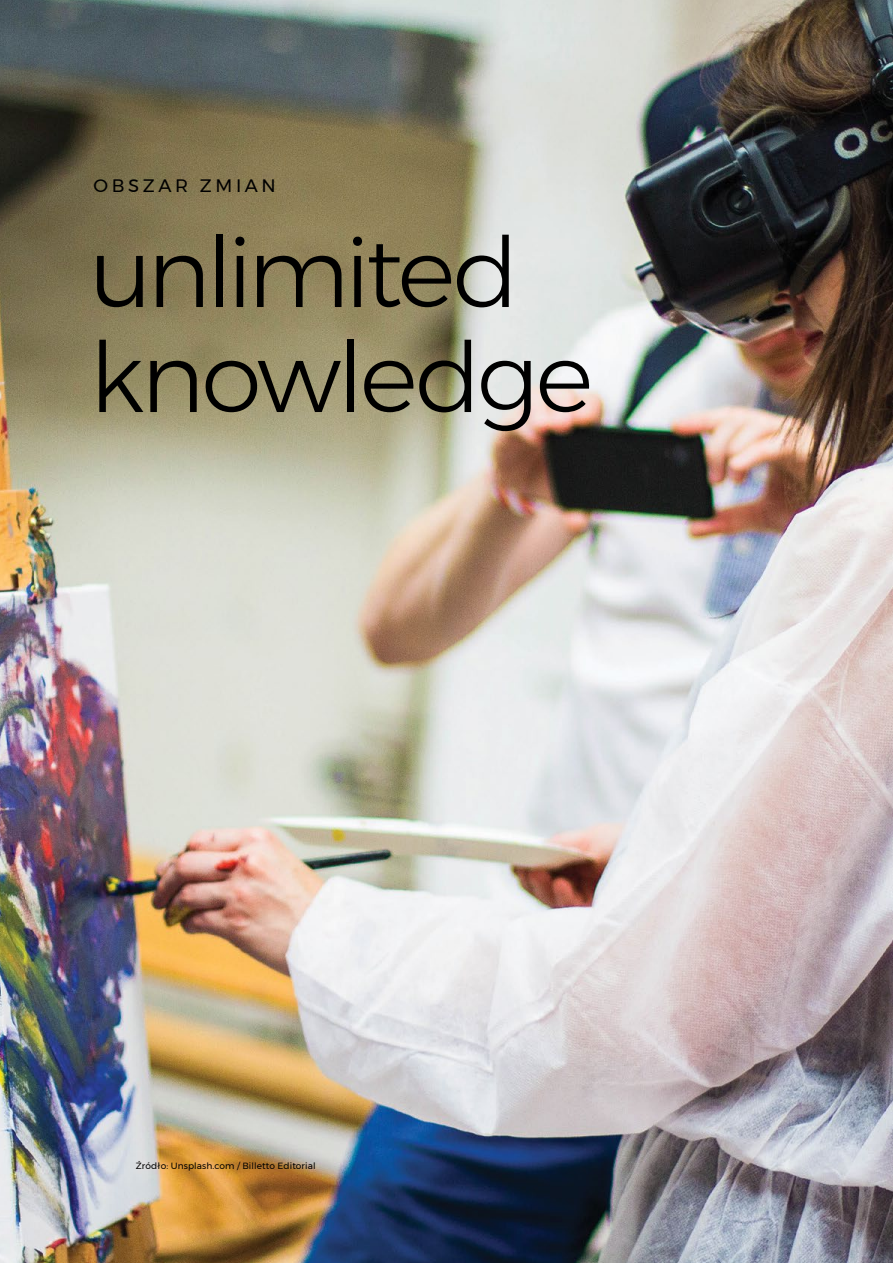
<style>
.page{position:relative;width:893px;height:1263px;background:#fff}
.page>*{position:absolute;margin:0;border:0;box-sizing:border-box;transform-origin:0 0}
.t1{font:300 97.5px/105px "Montserrat";letter-spacing:-.045em;color:#000}
.t2{font:18px "Montserrat";color:#000}
.t3{font:9px "Montserrat";letter-spacing:.01em;color:#000}
</style>
<div class="page">
<img style="left:0;top:0;width:893px;height:1263px">
<h2 class="t2" style="left:94px;top:172px;width:34px">obszarzmian</h2>
<h1 class="t1" style="left:89px;top:218px;width:505px">UNLIMITED<br>KNOWLEDGE</h1>
<p class="t3" style="left:136px;top:1159px;width:181px">Źródło: Unsplash.com / Billetto Editorial</p>
</div>
